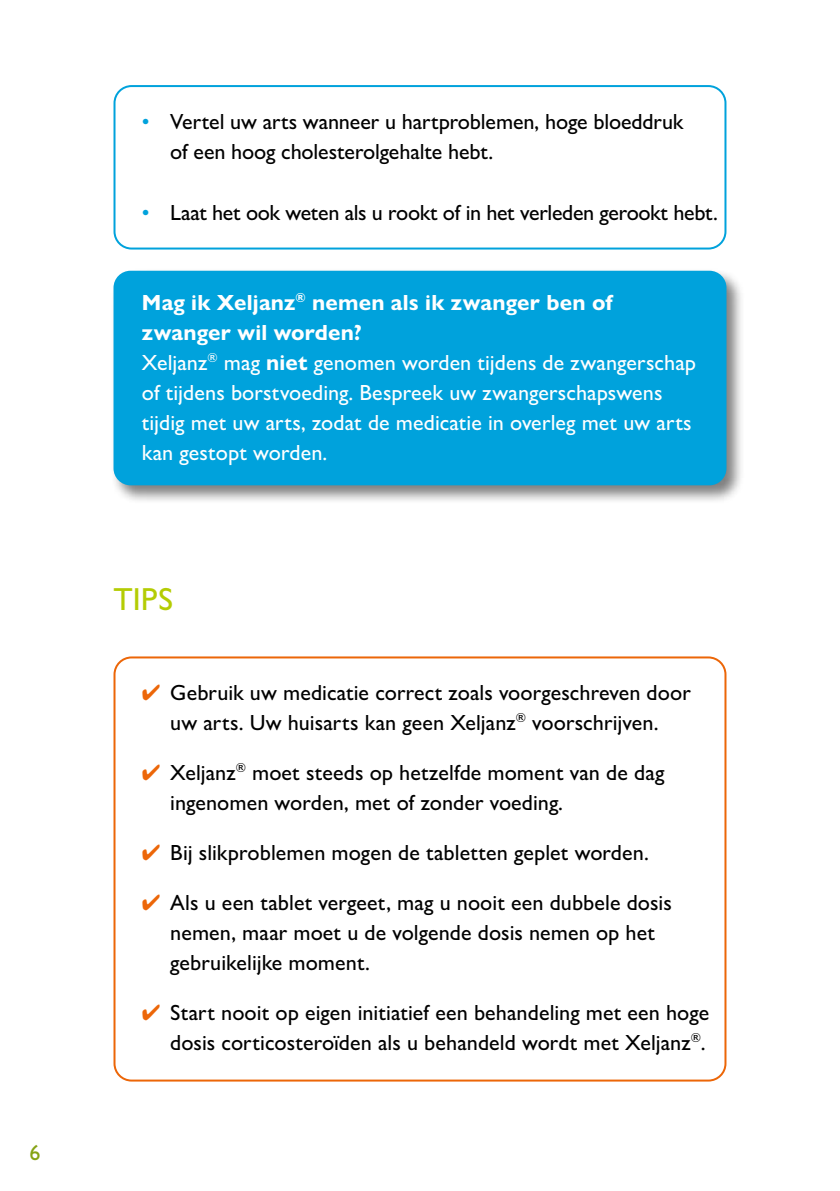
<style>
.page{position:relative;width:840px;height:1191px;background:#fff}
.page>*{position:absolute;margin:0;border:0;box-sizing:border-box;transform-origin:0 0}
.t1{font:500 32px "Gill Sans Nova";color:#b4cc04}
.t2{font:500 22px/30px "Gill Sans Nova";color:#000}
.t3{font:500 22px/30px "Gill Sans Nova";letter-spacing:.005em;color:#fff}
.t4{font:500 22px "Gill Sans Nova";color:#86a315}
.s1{color:#00a2dc}
.s2{font-weight:700}
.s3{color:#ec6608}
</style>
<div class="page">
<div style="left:110px;top:268px;width:635px;height:236px;background:#000;opacity:.5"></div>
<div style="left:113px;top:271px;width:613px;height:214px;background:#00a2dc;border-radius:17px"></div>
<div style="left:113px;top:85px;width:613px;height:164px;border:2px solid #00a2dc;border-radius:17px"></div>
<div style="left:113px;top:656px;width:613px;height:425px;border:2px solid #ec6608;border-radius:17px"></div>
<p class="t4" style="left:29px;top:1138px;width:13px">6</p>
<p class="t2" style="left:170px;top:107px;width:514px;text-indent:-28px"><span class="s1">•</span> Vertel uw arts wanneer u hartproblemen, hoge bloeddruk of een hoog cholesterolgehalte hebt.</p>
<p class="t2" style="left:142px;top:197px;width:577px"><span class="s1">•</span> Laat het ook weten als u rookt of in het verleden gerookt hebt.</p>
<p class="t3" style="left:142px;top:287px;width:555px"><span class="s2">Mag ik Xeljanz</span><sup>®</sup> <span class="s2">nemen als ik zwanger ben of zwanger wil worden?<br></span>Xeljanz<sup>®</sup> mag <span class="s2">niet</span> genomen worden tijdens de zwangerschap of tijdens borstvoeding. Bespreek uw zwangerschapswens tijdig met uw arts, zodat de medicatie in overleg met uw arts kan gestopt worden.</p>
<h1 class="t1" style="left:113px;top:579px;width:61px">TIPS</h1>
<p class="t2" style="left:142px;top:677px;width:550px;text-align:center"><span class="s3">✔</span> Gebruik uw medicatie correct zoals voorgeschreven door uw arts. Uw huisarts kan geen Xeljanz<sup>®</sup> voorschrijven.</p>
<p class="t2" style="left:170px;top:757px;width:495px;text-indent:-28px"><span class="s3">✔</span> Xeljanz<sup>®</sup> moet steeds op hetzelfde moment van de dag ingenomen worden, met of zonder voeding.</p>
<p class="t2" style="left:142px;top:837px;width:508px"><span class="s3">✔</span> Bij slikproblemen mogen de tabletten geplet worden.</p>
<p class="t2" style="left:170px;top:887px;width:503px;text-indent:-28px"><span class="s3">✔</span> Als u een tablet vergeet, mag u nooit een dubbele dosis nemen, maar moet u de volgende dosis nemen op het gebruikelijke moment.</p>
<p class="t2" style="left:142px;top:997px;width:568px;text-align:right"><span class="s3">✔</span> Start nooit op eigen initiatief een behandeling met een hoge dosis corticosteroïden als u behandeld wordt met Xeljanz<sup>®</sup>.</p>
</div>
